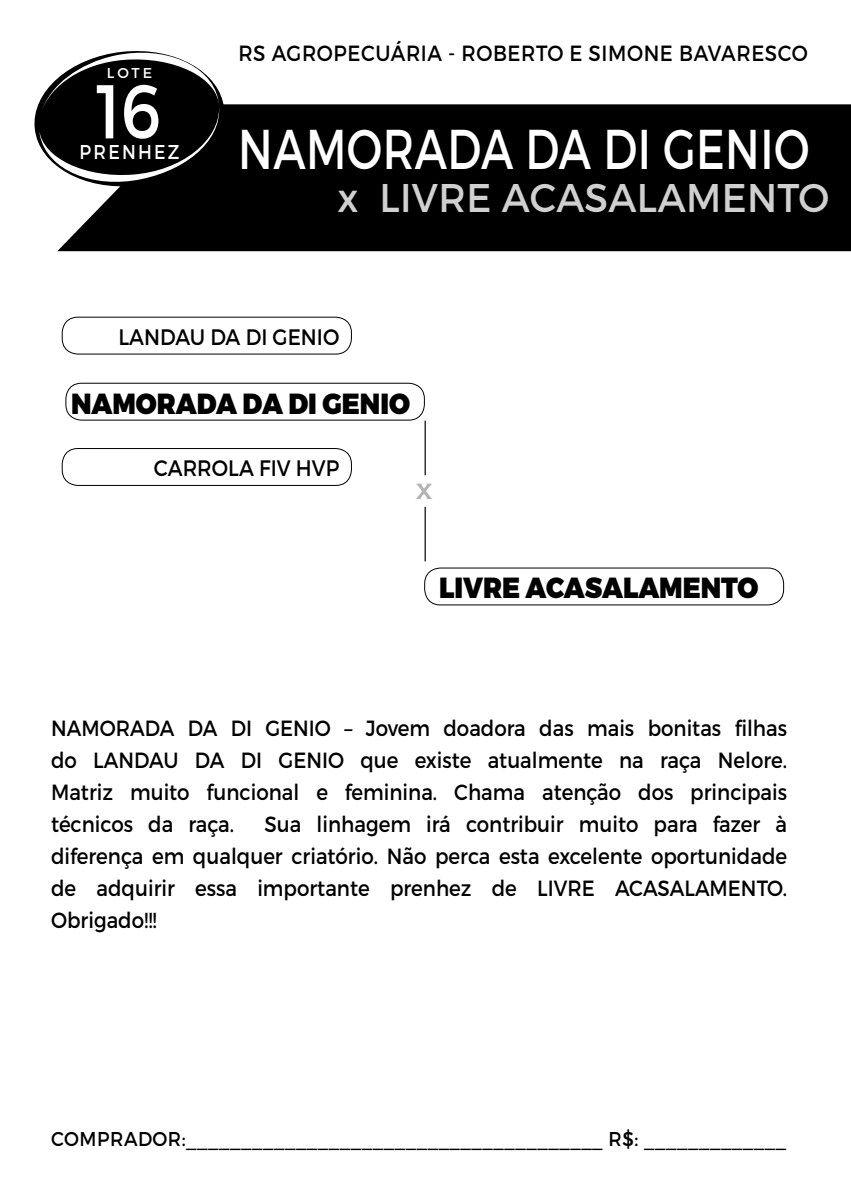
<style>
.page{position:relative;width:851px;height:1191px;background:#fff}
.page>*{position:absolute;margin:0;border:0;box-sizing:border-box;transform-origin:0 0}
.t1{font:76px "Montserrat";color:#fff;scale:.85 1}
.t2{font:56px "Montserrat";letter-spacing:.01em;color:#fff;scale:.78 1}
.t3{font:40px "Montserrat";letter-spacing:.01em;color:#d0d0d0;scale:.95 1}
.t4{font:900 29px "Montserrat";color:#000;scale:.9 1}
.t5{font:700 22.6px "Copperplate Gothic";color:#b3b2b2}
.t6{font:22.4px "Montserrat";color:#000;scale:.9 1}
.t7{font:22px/32px "Montserrat";color:#000;text-align:justify;scale:.9 1}
.t8{font:22px "Montserrat";letter-spacing:.03em;color:#000;scale:.9 1}
.t9{font:20px "Montserrat";letter-spacing:.03em;color:#000;scale:.92 1}
.t10{font:20px "Montserrat";letter-spacing:.13em;color:#fff;scale:.87 1}
.t11{font:14.2px "Montserrat";color:#fff}
</style>
<div class="page">
<div style="left:57px;top:104px;width:793px;height:147px;background:#000"></div>
<div style="left:424px;top:568px;width:359px;height:37px;border:1px solid #000;border-radius:16px"></div>
<div style="left:66px;top:383px;width:358px;height:37px;border:1px solid #000;border-radius:16px"></div>
<div style="left:62px;top:317px;width:290px;height:37px;border:1px solid #000;border-radius:16px"></div>
<div style="left:62px;top:448px;width:290px;height:38px;border:1px solid #000;border-radius:16px"></div>
<hr style="left:424px;top:421px;width:1px;height:54px;background:#000">
<hr style="left:424px;top:507px;width:1px;height:54px;background:#000">
<svg style="left:34px;top:51px;width:194px;height:140px"></svg>
<p class="t11" style="left:107px;top:64px;width:47px">LOTE</p>
<h1 class="t1" style="left:96px;top:65px;width:78px">16</h1>
<p class="t10" style="left:79px;top:140px;width:116px">PRENHEZ</p>
<p class="t8" style="left:238px;top:40px;width:634px">RS AGROPECUÁRIA - ROBERTO E SIMONE BAVARESCO</p>
<h2 class="t2" style="left:238px;top:114px;width:733px">NAMORADA DA DI GENIO</h2>
<h3 class="t3" style="left:337px;top:174px;width:519px">x LIVRE ACASALAMENTO</h3>
<p class="t6" style="left:118px;top:323px;width:247px">LANDAU DA DI GENIO</p>
<h3 class="t4" style="left:71px;top:386px;width:378px">NAMORADA DA DI GENIO</h3>
<p class="t6" style="left:154px;top:454px;width:207px">CARROLA FIV HVP</p>
<p class="t5" style="left:416px;top:478px;width:18px">X</p>
<h3 class="t4" style="left:439px;top:569px;width:356px">LIVRE ACASALAMENTO</h3>
<p class="t7" style="left:51px;top:712px;width:819px">NAMORADA DA DI GENIO – Jovem doadora das mais bonitas filhas do LANDAU DA DI GENIO que existe atualmente na raça Nelore.<br>Matriz muito funcional e feminina. Chama atenção dos principais técnicos da raça.</p>
<p class="t7" style="left:51px;top:808px;width:819px;text-indent:213px">Sua linhagem irá contribuir muito para fazer à diferença em qualquer criatório. Não perca esta excelente oportunidade de adquirir essa importante prenhez de LIVRE ACASALAMENTO.<br>Obrigado!!!</p>
<p class="t9" style="left:51px;top:1126px;width:800px">COMPRADOR:______________________________________ R$: _____________</p>
</div>
